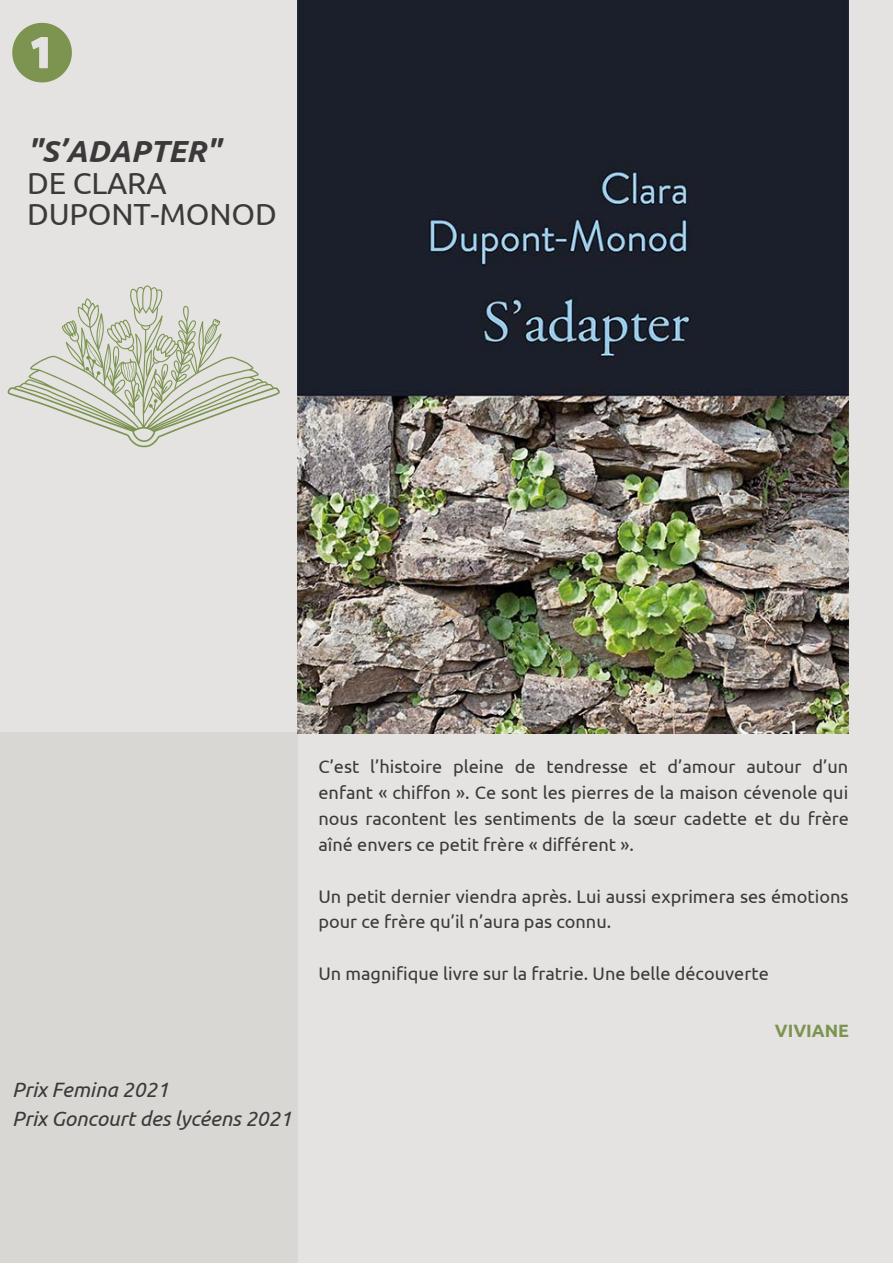
<style>
.page{position:relative;width:893px;height:1264px;background:#fff}
.page>*{position:absolute;margin:0;border:0;box-sizing:border-box;transform-origin:0 0}
.t1{font:30.45px/31.5px "Ubuntu";letter-spacing:-.005em;color:#3b3939}
.t2{font:italic 700 30.45px "Ubuntu";letter-spacing:-.005em;color:#3b3939}
.t3{font:italic 20.7px/28.8px "Ubuntu";letter-spacing:-.005em;color:#3b3939}
.t4{font:18.15px/25.8px "Ubuntu";color:#3b3939;text-align:justify}
.t5{font:700 17.85px "Ubuntu";color:#7c9450}
</style>
<div class="page">
<div style="left:0;top:0;width:892px;height:1262px;background:#e4e3e2"></div>
<img style="left:297px;top:0;width:551px;height:733px">
<div style="left:0;top:732px;width:297px;height:530px;background:#d9d7d4"></div>
<svg style="left:12px;top:23px;width:60px;height:59px"></svg>
<svg style="left:8px;top:285px;width:272px;height:162px"></svg>
<h1 class="t2" style="left:27px;top:134px;width:195px">"S’ADAPTER"</h1>
<h1 class="t1" style="left:27px;top:167px;width:251px">DE CLARA<br>DUPONT-MONOD</h1>
<p class="t3" style="left:12px;top:1075px;width:281px">Prix Femina 2021<br>Prix Goncourt des lycéens 2021</p>
<p class="t4" style="left:318px;top:753px;width:532px">C’est l’histoire pleine de tendresse et d’amour autour d’un enfant « chiffon ». Ce sont les pierres de la maison cévenole qui nous racontent les sentiments de la sœur cadette et du frère aîné envers ce petit frère « différent ».</p>
<p class="t4" style="left:318px;top:882px;width:531px">Un petit dernier viendra après. Lui aussi exprimera ses émotions pour ce frère qu’il n’aura pas connu.</p>
<p class="t4" style="left:318px;top:960px;width:452px">Un magnifique livre sur la fratrie. Une belle découverte</p>
<p class="t5" style="left:774px;top:1020px;width:76px">VIVIANE</p>
</div>
